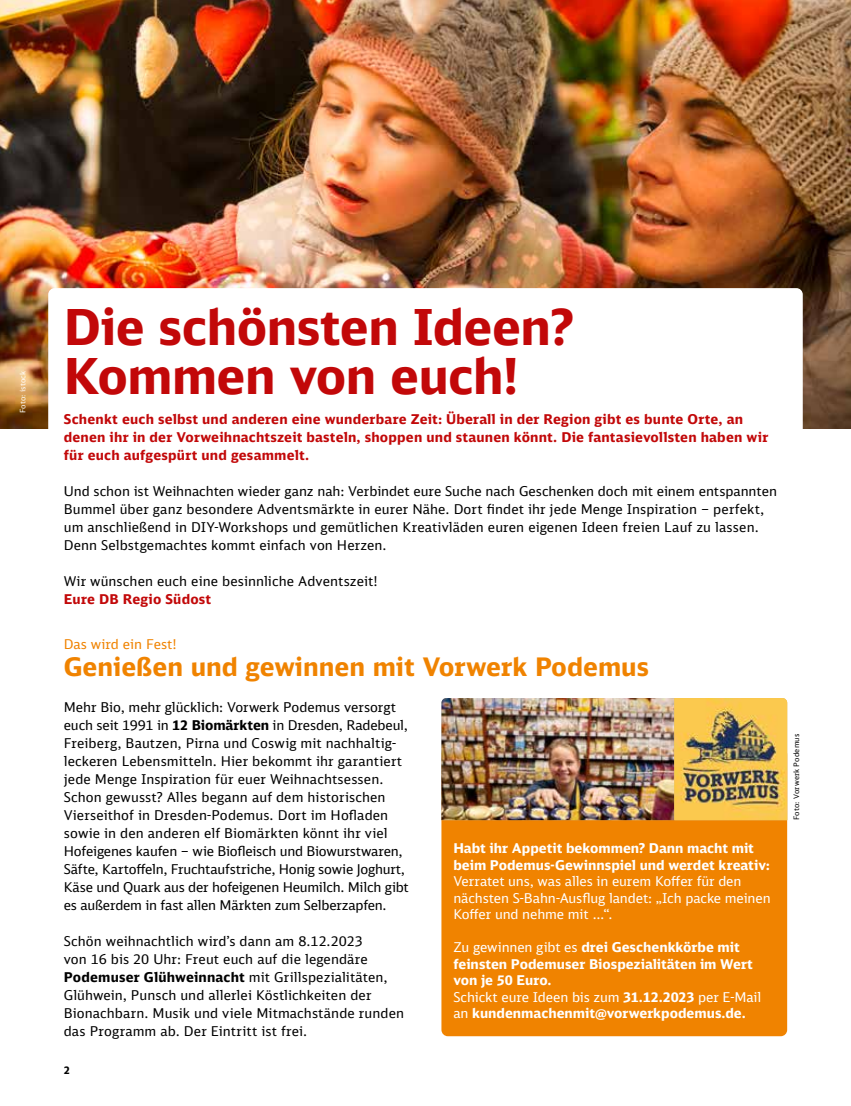
<style>
.page{position:relative;width:851px;height:1106px;background:#fff}
.page>*{position:absolute;margin:0;border:0;box-sizing:border-box;transform-origin:0 0}
.t1{font:700 49.5px/49.5px "DB Sans";letter-spacing:-.01em;color:#c20809}
.t2{font:700 25.5px "DB Sans";color:#f08300}
.t3{font:13.5px/18px "DB Sans";letter-spacing:.005em;color:#000}
.t4{font:700 13.5px/16.5px "DB Sans";color:#fff}
.t5{font:700 13.5px/18px "DB Sans";letter-spacing:.015em;color:#c20809}
.t6{font:13.5px/16.5px "DB Sans";letter-spacing:-.005em;color:#fff}
.t7{font:13.5px "DB Sans";color:#f08300}
.t8{font:700 10.5px "DB Sans";color:#000}
.t9{font:7.5px "DB Sans";letter-spacing:.02em;color:#000}
.t10{font:7.5px "DB Sans";letter-spacing:.02em;color:#fff}
.s1{font-weight:700}
.s2{font-weight:400}
</style>
<div class="page">
<img style="left:0;top:0;width:850px;height:428px">
<div style="left:48px;top:288px;width:754px;height:300px;background:#fff;border-radius:6px"></div>
<div style="left:441px;top:748px;width:346px;height:288px;background:#f08300;border-radius:6px"></div>
<img style="left:441px;top:698px;width:233px;height:122px">
<img style="left:674px;top:698px;width:113px;height:122px">
<p class="t10" style="left:18px;top:413px;width:44px;rotate:-90deg">Foto: istock</p>
<h1 class="t1" style="left:64px;top:301px;width:511px">Die schönsten Ideen?<br>Kommen von euch!</h1>
<p class="t5" style="left:64px;top:410px;width:706px">Schenkt euch selbst und anderen eine wunderbare Zeit: Überall in der Region gibt es bunte Orte, an denen ihr in der Vorweihnachtszeit basteln, shoppen und staunen könnt. Die fantasievollsten haben wir für euch aufgespürt und gesammelt.</p>
<p class="t3" style="left:64px;top:482px;width:714px">Und schon ist Weihnachten wieder ganz nah: Verbindet eure Suche nach Geschenken doch mit einem entspannten Bummel über ganz besondere Adventsmärkte in eurer Nähe. Dort findet ihr jede Menge Inspiration – perfekt, um anschließend in DIY-Workshops und gemütlichen Kreativläden euren eigenen Ideen freien Lauf zu lassen.<br>Denn Selbstgemachtes kommt einfach von Herzen.</p>
<p class="t3" style="left:64px;top:572px;width:315px">Wir wünschen euch eine besinnliche Adventszeit!</p>
<p class="t5" style="left:64px;top:590px;width:149px">Eure DB Regio Südost</p>
<p class="t7" style="left:64px;top:635px;width:114px">Das wird ein Fest!</p>
<h2 class="t2" style="left:64px;top:650px;width:586px">Genießen und gewinnen mit Vorwerk Podemus</h2>
<p class="t3" style="left:64px;top:698px;width:346px">Mehr Bio, mehr glücklich: Vorwerk Podemus versorgt euch seit 1991 in <span class="s1">12 Biomärkten</span> in Dresden, Radebeul, Freiberg, Bautzen, Pirna und Coswig mit nachhaltig&shy;leckeren Lebensmitteln. Hier bekommt ihr garantiert jede Menge Inspiration für euer Weihnachtsessen.<br>Schon gewusst? Alles begann auf dem historischen Vierseithof in Dresden-Podemus. Dort im Hofladen sowie in den anderen elf Biomärkten könnt ihr viel Hofeigenes kaufen – wie Biofleisch und Biowurstwaren, Säfte, Kartoffeln, Fruchtaufstriche, Honig sowie Joghurt, Käse und Quark aus der hofeigenen Heumilch. Milch gibt es außerdem in fast allen Märkten zum Selberzapfen.</p>
<p class="t3" style="left:64px;top:932px;width:342px">Schön weihnachtlich wird’s dann am 8.12.2023<br>von 16 bis 20 Uhr: Freut euch auf die legendäre <span class="s1">Podemuser Glühweinnacht</span> mit Grillspezialitäten, Glühwein, Punsch und allerlei Köstlichkeiten der Bionachbarn. Musik und viele Mitmachstände runden das Programm ab. Der Eintritt ist frei.</p>
<p class="t8" style="left:64px;top:1063px;width:8px">2</p>
<p class="t4" style="left:453px;top:839px;width:318px">Habt ihr Appetit bekommen? Dann macht mit beim Podemus-Gewinnspiel und werdet kreativ:</p>
<p class="t6" style="left:453px;top:872px;width:319px">Verratet uns, was alles in eurem Koffer für den nächsten S-Bahn-Ausflug landet: „Ich packe meinen<br>Koffer und nehme mit …“.</p>
<p class="t4" style="left:453px;top:938px;width:309px"><span class="s2">Zu gewinnen gibt es</span> drei Geschenkkörbe mit feinsten Podemuser Biospezialitäten im Wert von je 50 Euro.<br><span class="s2">Schickt eure Ideen bis zum</span> 31.12.2023 <span class="s2">per E-Mail an</span> kundenmachenmit@vorwerkpodemus.de.</p>
<p class="t9" style="left:791px;top:820px;width:88px;rotate:-90deg">Foto: Vorwerk Podemus</p>
</div>
